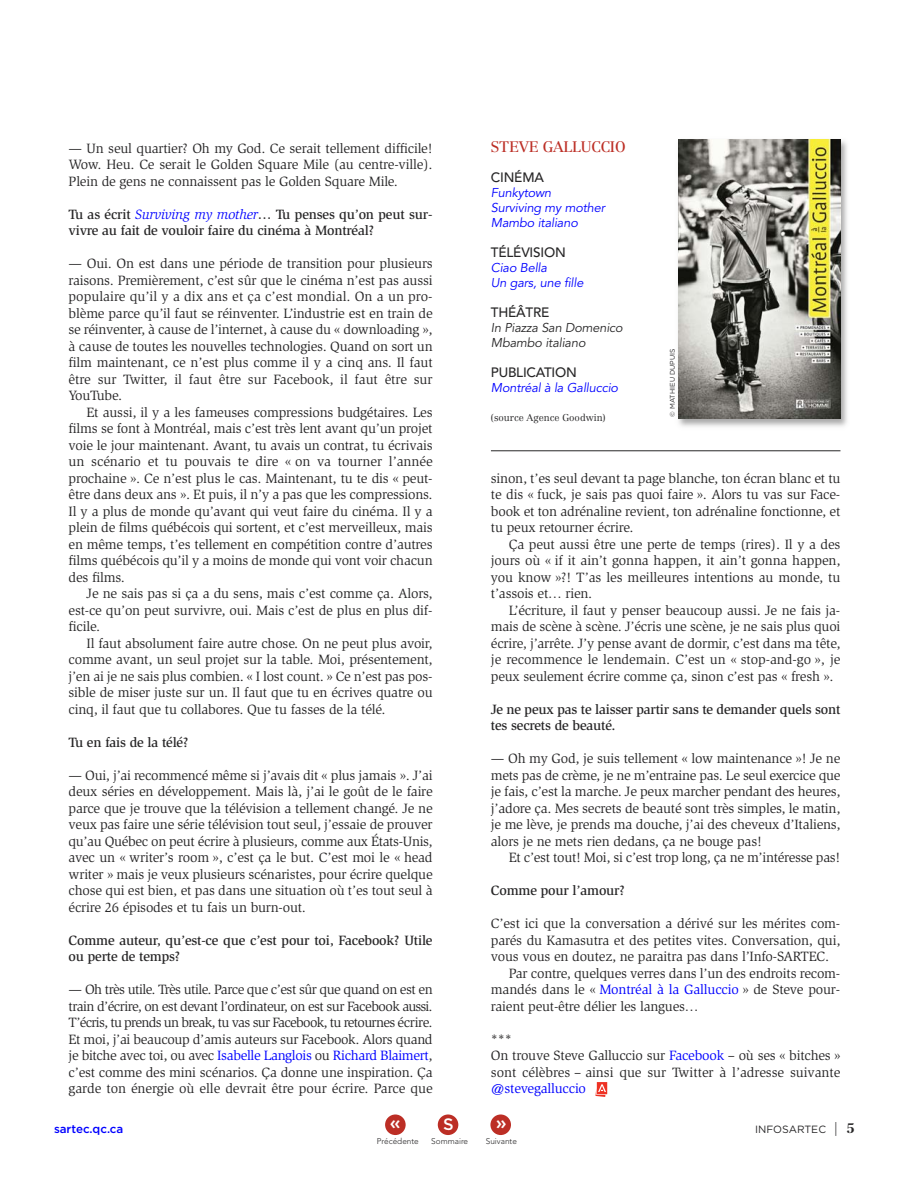
<style>
.page{position:relative;width:918px;height:1188px;background:#fff}
.page>*{position:absolute;margin:0;border:0;box-sizing:border-box;transform-origin:0 0}
.t1{font:500 18px "Gotham";color:#fff}
.t2{font:500 16.5px "Gotham";color:#fff}
.t3{font:15px "Centennial";letter-spacing:-.015em;color:#bc2e25}
.t4{font:13.8px/16.5px "Slimbach Std";letter-spacing:-.015em;color:#272627;text-align:justify}
.t5{font:500 13.8px/16.5px "Slimbach Std";letter-spacing:-.015em;color:#272627}
.t6{font:13.8px "Slimbach Std";letter-spacing:-.015em;color:#00f}
.t7{font:500 13.5px "Avenir";letter-spacing:-.015em;color:#272627}
.t8{font:12.75px/15px "Avenir";color:#00f}
.t9{font:12.75px/15px "Avenir";color:#272627}
.t10{font:500 11.7px "Gotham";color:#00f}
.t11{font:10.5px "Gotham";color:#272627}
.t12{font:300 9.75px "Centennial";color:#272627}
.t13{font:300 8.25px "Avenir";color:#272627}
.t14{font:6.75px "Gotham";letter-spacing:.01em;color:#272627}
.s1{font-weight:400;font-style:italic;color:#00f}
.s2{color:#00f}
.s3{font-weight:300;font-size:15px}
.s4{font-family:"Centennial";font-weight:700;font-size:13.5px}
</style>
<div class="page">
<div style="left:490px;top:1115px;width:21px;height:20px;background:#bc2e25;border-radius:50%"></div>
<div style="left:385px;top:1115px;width:21px;height:20px;background:#bc2e25;border-radius:50%"></div>
<div style="left:438px;top:1115px;width:20px;height:20px;background:#bc2e25;border-radius:50%"></div>
<hr style="left:491px;top:451px;width:349px;height:1px;background:#272627">
<svg style="left:595px;top:1082px;width:12px;height:15px"></svg>
<img style="left:678px;top:139px;width:169px;height:288px">
<img style="left:678px;top:139px;width:162px;height:279px">
<p class="t4" style="left:69px;top:141px;width:366px">— Un seul quartier? Oh my God. Ce serait tellement difficile!<br>Wow. Heu. Ce serait le Golden Square Mile (au centre-ville).<br>Plein de gens ne connaissent pas le Golden Square Mile.</p>
<p class="t5" style="left:69px;top:207px;width:365px">Tu as écrit <span class="s1">Surviving my mother</span>… Tu penses qu’on peut sur&shy;vivre au fait de vouloir faire du cinéma à Montréal?</p>
<p class="t4" style="left:69px;top:257px;width:366px">— Oui. On est dans une période de transition pour plusieurs raisons. Premièrement, c’est sûr que le cinéma n’est pas aussi populaire qu’il y a dix ans et ça c’est mondial. On a un pro - blème parce qu’il faut se réinventer. L’industrie est en train de se réinventer, à cause de l’internet, à cause du « downloading », à cause de toutes les nouvelles technologies. Quand on sort un film maintenant, ce n’est plus comme il y a cinq ans. Il faut être sur Twitter, il faut être sur Facebook, il faut être sur YouTube.</p>
<p class="t4" style="left:69px;top:405px;width:366px;text-indent:18px">Et aussi, il y a les fameuses compressions budgétaires. Les films se font à Montréal, mais c’est très lent avant qu’un projet voie le jour maintenant. Avant, tu avais un contrat, tu écrivais un scénario et tu pouvais te dire « on va tourner l’année prochaine ». Ce n’est plus le cas. Maintenant, tu te dis « peut&shy;être dans deux ans ». Et puis, il n’y a pas que les compressions.<br>Il y a plus de monde qu’avant qui veut faire du cinéma. Il y a plein de films québécois qui sortent, et c’est merveilleux, mais en même temps, t’es tellement en compétition contre d’autres films québécois qu’il y a moins de monde qui vont voir chacun des films.</p>
<p class="t4" style="left:69px;top:587px;width:366px;text-indent:18px">Je ne sais pas si ça a du sens, mais c’est comme ça. Alors, est-ce qu’on peut survivre, oui. Mais c’est de plus en plus dif&shy;ficile.</p>
<p class="t4" style="left:69px;top:636px;width:366px;text-indent:18px">Il faut absolument faire autre chose. On ne peut plus avoir, comme avant, un seul projet sur la table. Moi, présentement, j’en ai je ne sais plus combien. « I lost count. » Ce n’est pas pos&shy;sible de miser juste sur un. Il faut que tu en écrives quatre ou cinq, il faut que tu collabores. Que tu fasses de la télé.</p>
<p class="t5" style="left:69px;top:735px;width:121px">Tu en fais de la télé?</p>
<p class="t4" style="left:69px;top:768px;width:366px">— Oui, j’ai recommencé même si j’avais dit « plus jamais ». J’ai deux séries en développement. Mais là, j’ai le goût de le faire parce que je trouve que la télévision a tellement changé. Je ne veux pas faire une série télévision tout seul, j’essaie de prouver qu’au Québec on peut écrire à plusieurs, comme aux États-Unis, avec un « writer’s room », c’est ça le but. C’est moi le « head writer » mais je veux plusieurs scénaristes, pour écrire quelque chose qui est bien, et pas dans une situation où t’es tout seul à écrire 26 épisodes et tu fais un burn-out.</p>
<p class="t5" style="left:69px;top:933px;width:366px">Comme auteur, qu’est-ce que c’est pour toi, Facebook? Utile ou perte de temps?</p>
<p class="t4" style="left:69px;top:983px;width:366px">— Oh très utile. Très utile. Parce que c’est sûr que quand on est en train d’écrire, on est devant l’ordinateur, on est sur Facebook aussi.<br>T’écris, tu prends un break, tu vas sur Facebook, tu retournes écrire.<br>Et moi, j’ai beaucoup d’amis auteurs sur Facebook. Alors quand je bitche avec toi, ou avec <span class="s2">Isabelle Langlois</span> ou <span class="s2">Richard Blaimert</span>, c’est comme des mini scénarios. Ça donne une inspiration. Ça garde ton énergie où elle devrait être pour écrire. Parce que</p>
<p class="t3" style="left:491px;top:140px;width:136px">STEVE GALLUCCIO</p>
<p class="t7" style="left:491px;top:172px;width:54px">CINÉMA</p>
<p class="t8" style="left:491px;top:186px;width:117px">Funkytown<br>Surviving my mother<br>Mambo italiano</p>
<p class="t7" style="left:491px;top:247px;width:76px">TÉLÉVISION</p>
<p class="t8" style="left:491px;top:261px;width:96px">Ciao Bella<br>Un gars, une fille</p>
<p class="t7" style="left:491px;top:307px;width:60px">THÉÂTRE</p>
<p class="t9" style="left:491px;top:321px;width:135px">In Piazza San Domenico<br>Mbambo italiano</p>
<p class="t7" style="left:491px;top:367px;width:87px">PUBLICATION</p>
<p class="t8" style="left:491px;top:381px;width:131px">Montréal à la Galluccio</p>
<p class="t12" style="left:491px;top:413px;width:116px">(source Agence Goodwin)</p>
<p class="t14" style="left:670px;top:417px;width:70px;rotate:-90deg">© MATHIEU DUPUIS</p>
<p class="t4" style="left:491px;top:471px;width:351px">sinon, t’es seul devant ta page blanche, ton écran blanc et tu te dis « fuck, je sais pas quoi faire ». Alors tu vas sur Face&shy;book et ton adrénaline revient, ton adrénaline fonctionne, et tu peux retourner écrire.</p>
<p class="t4" style="left:491px;top:537px;width:351px;text-indent:18px">Ça peut aussi être une perte de temps (rires). Il y a des jours où « if it ain’t gonna happen, it ain’t gonna happen, you know »?! T’as les meilleures intentions au monde, tu t’assois et… rien.</p>
<p class="t4" style="left:491px;top:603px;width:351px;text-indent:18px">L’écriture, il faut y penser beaucoup aussi. Je ne fais ja&shy;mais de scène à scène. J’écris une scène, je ne sais plus quoi écrire, j’arrête. J’y pense avant de dormir, c’est dans ma tête, je recommence le lendemain. C’est un « stop-and-go », je peux seulement écrire comme ça, sinon c’est pas « fresh ».</p>
<p class="t5" style="left:491px;top:702px;width:351px">Je ne peux pas te laisser partir sans te demander quels sont tes secrets de beauté.</p>
<p class="t4" style="left:491px;top:752px;width:351px">— Oh my God, je suis tellement « low maintenance »! Je ne mets pas de crème, je ne m’entraine pas. Le seul exercice que je fais, c’est la marche. Je peux marcher pendant des heures, j’adore ça. Mes secrets de beauté sont très simples, le matin, je me lève, je prends ma douche, j’ai des cheveux d’Italiens, alors je ne mets rien dedans, ça ne bouge pas!</p>
<p class="t4" style="left:509px;top:851px;width:333px">Et c’est tout! Moi, si c’est trop long, ça ne m’intéresse pas!</p>
<p class="t5" style="left:491px;top:884px;width:135px">Comme pour l’amour?</p>
<p class="t4" style="left:491px;top:917px;width:351px">C’est ici que la conversation a dérivé sur les mérites com-</p>
<p class="t4" style="left:491px;top:933px;width:351px">parés du Kamasutra et des petites vites. Conversation, qui,</p>
<p class="t4" style="left:491px;top:950px;width:340px">vous vous en doutez, ne paraitra pas dans l’Info-SARTEC.</p>
<p class="t4" style="left:509px;top:966px;width:333px">Par contre, quelques verres dans l’un des endroits recom-</p>
<p class="t4" style="left:491px;top:983px;width:351px">mandés dans le « <span class="s2">Montréal à la Galluccio</span> » de Steve pour-</p>
<p class="t4" style="left:491px;top:999px;width:209px">raient peut-être délier les langues…</p>
<p class="t4" style="left:491px;top:1032px;width:351px;text-align:left">***<br>On trouve Steve Galluccio sur <span class="s2">Facebook</span> – où ses « bitches » sont célèbres – ainsi que sur Twitter à l’adresse suivante</p>
<p class="t6" style="left:491px;top:1083px;width:97px">@stevegalluccio</p>
<p class="t10" style="left:54px;top:1124px;width:71px">sartec.qc.ca</p>
<h1 class="t1" style="left:390px;top:1116px;width:12px">«</h1>
<p class="t13" style="left:377px;top:1138px;width:44px">Précédente</p>
<p class="t2" style="left:443px;top:1118px;width:12px">S</p>
<p class="t13" style="left:431px;top:1138px;width:38px">Sommaire</p>
<h1 class="t1" style="left:496px;top:1116px;width:12px">»</h1>
<p class="t11" style="left:755px;top:1125px;width:101px">INFOSARTEC <span class="s3">|</span> <span class="s4">5</span></p>
<p class="t13" style="left:486px;top:1138px;width:33px">Suivante</p>
</div>
